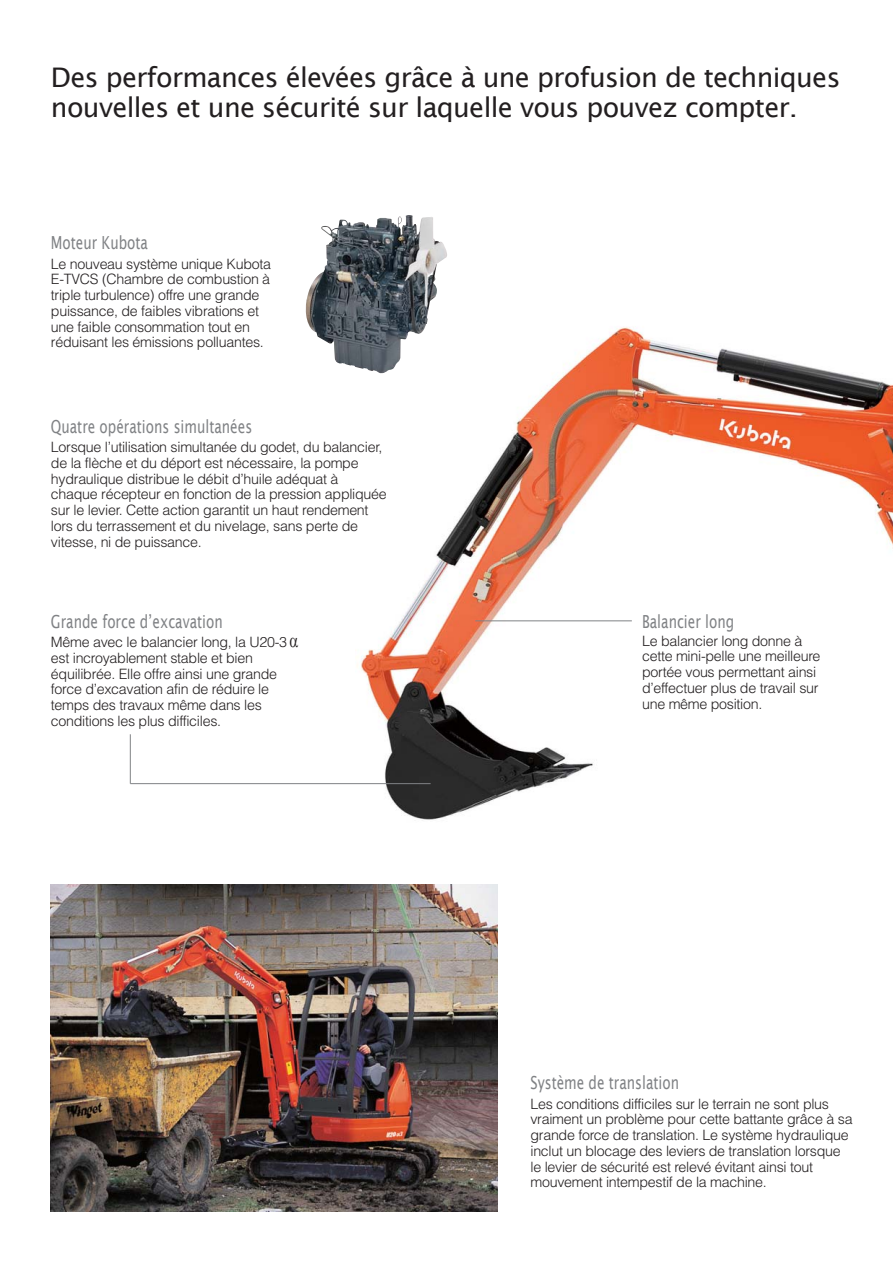
<style>
.page{position:relative;width:893px;height:1263px;background:#fff}
.page>*{position:absolute;margin:0;border:0;box-sizing:border-box;transform-origin:0 0}
.t1{font:27px/30px "Lucida Sans";letter-spacing:-.025em;color:#231f20}
.t2{font:18px "Lucida Sans";color:#808285;scale:.75 1}
.t3{font:300 14.25px/15.8px "Helvetica";letter-spacing:-.02em;color:#231f20}
</style>
<div class="page">
<img style="left:355px;top:327px;width:538px;height:687px">
<hr style="left:130px;top:734px;width:1px;height:50px;background:#808285">
<hr style="left:130px;top:783px;width:301px;height:1px;background:#808285">
<hr style="left:475px;top:620px;width:157px;height:1px;background:#808285">
<img style="left:306px;top:216px;width:124px;height:158px">
<img style="left:51px;top:884px;width:446px;height:328px">
<h1 class="t1" style="left:51px;top:62px;width:791px">Des performances élevées grâce à une profusion de techniques nouvelles et une sécurité sur laquelle vous pouvez compter.</h1>
<p class="t2" style="left:51px;top:232px;width:131px">Moteur Kubota</p>
<p class="t3" style="left:51px;top:257px;width:222px">Le nouveau système unique Kubota E-TVCS (Chambre de combustion à triple turbulence) offre une grande puissance, de faibles vibrations et une faible consommation tout en réduisant les émissions polluantes.</p>
<p class="t2" style="left:51px;top:416px;width:270px">Quatre opérations simultanées</p>
<p class="t3" style="left:51px;top:441px;width:337px">Lorsque l’utilisation simultanée du godet, du balancier, de la flèche et du déport est nécessaire, la pompe hydraulique distribue le débit d’huile adéquat à chaque récepteur en fonction de la pression appliquée sur le levier. Cette action garantit un haut rendement lors du terrassement et du nivelage, sans perte de vitesse, ni de puissance.</p>
<p class="t2" style="left:51px;top:610px;width:231px">Grande force d’excavation</p>
<p class="t3" style="left:51px;top:636px;width:238px">Même avec le balancier long, la U20-3 est incroyablement stable et bien équilibrée. Elle offre ainsi une grande force d’excavation afin de réduire le temps des travaux même dans les conditions les plus difficiles.</p>
<p class="t2" style="left:642px;top:610px;width:124px">Balancier long</p>
<p class="t3" style="left:642px;top:634px;width:180px">Le balancier long donne à cette mini-pelle une meilleure portée vous permettant ainsi d’effectuer plus de travail sur une même position.</p>
<p class="t2" style="left:530px;top:1072px;width:200px">Système de translation</p>
<p class="t3" style="left:530px;top:1097px;width:324px">Les conditions difficiles sur le terrain ne sont plus vraiment un problème pour cette battante grâce à sa grande force de translation. Le système hydraulique inclut un blocage des leviers de translation lorsque le levier de sécurité est relevé évitant ainsi tout mouvement intempestif de la machine.</p>
</div>
